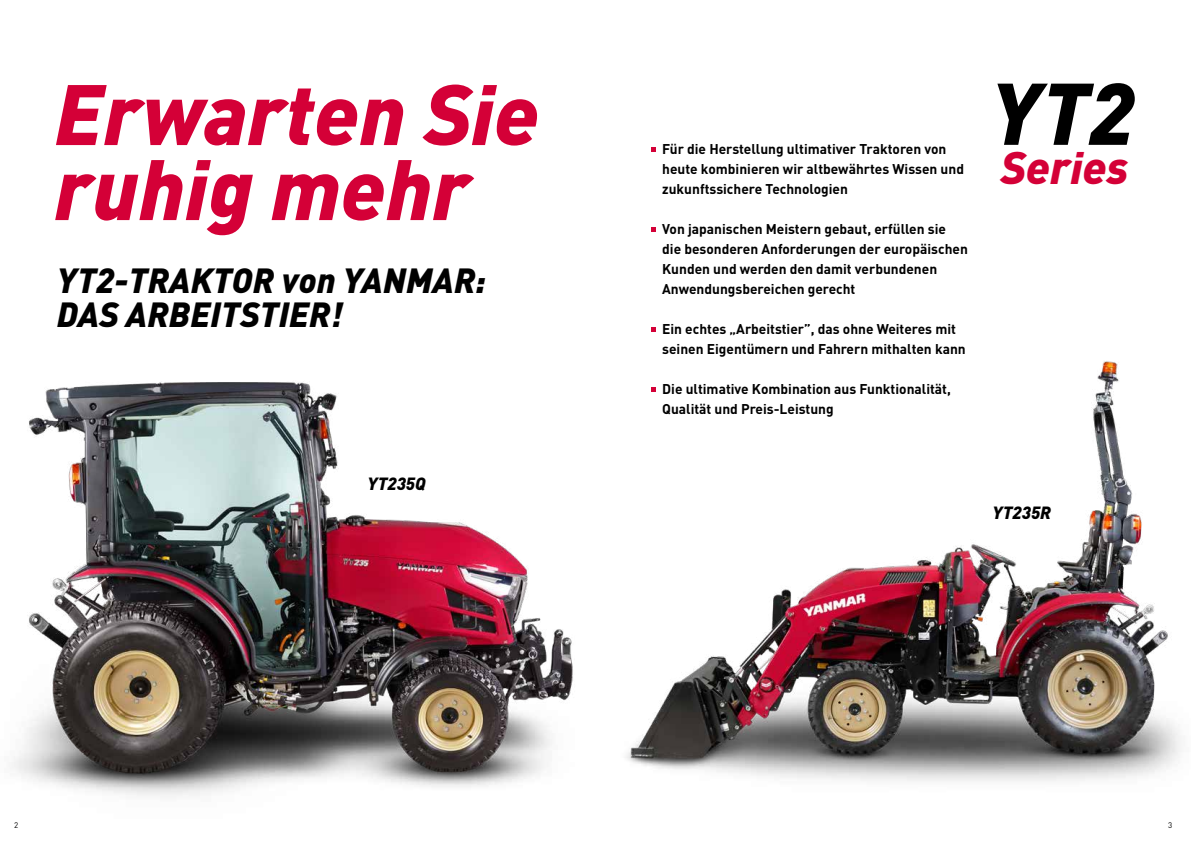
<style>
.page{position:relative;width:1191px;height:842px;background:#fff}
.page>*{position:absolute;margin:0;border:0;box-sizing:border-box;transform-origin:0 0}
.t1{font:italic 900 86px "DIN";color:#000}
.t2{font:italic 900 84.3px/75px "DIN";color:#d40037}
.t3{font:italic 900 45px "DIN";color:#d40037}
.t4{font:italic 900 34.5px/33.7px "DIN";color:#000}
.t5{font:italic 900 17.5px "DIN";color:#000}
.t6{font:700 14px/20px "DIN Pro";color:#000}
.t7{font:8px "DIN Pro";color:#000}
</style>
<div class="page">
<svg style="left:651px;top:147px;width:4px;height:4px"></svg>
<svg style="left:651px;top:227px;width:4px;height:4px"></svg>
<svg style="left:651px;top:327px;width:4px;height:4px"></svg>
<img style="left:12px;top:382px;width:561px;height:415px">
<img style="left:626px;top:361px;width:555px;height:420px">
<h2 class="t2" style="left:55px;top:73px;width:486px">Erwarten Sie ruhig mehr</h2>
<h3 class="t4" style="left:57px;top:262px;width:431px">YT2-TRAKTOR von YANMAR:<br>DAS ARBEITSTIER!</h3>
<p class="t5" style="left:367px;top:472px;width:60px">YT235Q</p>
<p class="t6" style="left:662px;top:138px;width:303px">Für die Herstellung ultimativer Traktoren von heute kombinieren wir altbewährtes Wissen und zukunftssichere Technologien</p>
<p class="t6" style="left:662px;top:218px;width:307px">Von japanischen Meistern gebaut, erfüllen sie die besonderen Anforderungen der europäischen Kunden und werden den damit verbundenen Anwendungsbereichen gerecht</p>
<p class="t6" style="left:662px;top:318px;width:305px">Ein echtes „Arbeitstier”, das ohne Weiteres mit seinen Eigentümern und Fahrern mithalten kann</p>
<p class="t6" style="left:662px;top:378px;width:290px">Die ultimative Kombination aus Funktionalität,<br>Qualität und Preis-Leistung</p>
<h1 class="t1" style="left:990px;top:57px;width:145px">YT2</h1>
<h3 class="t3" style="left:1000px;top:138px;width:129px">Series</h3>
<p class="t5" style="left:992px;top:501px;width:60px">YT235R</p>
<p class="t7" style="left:14px;top:820px;width:6px">2</p>
<p class="t7" style="left:1168px;top:820px;width:6px">3</p>
</div>
